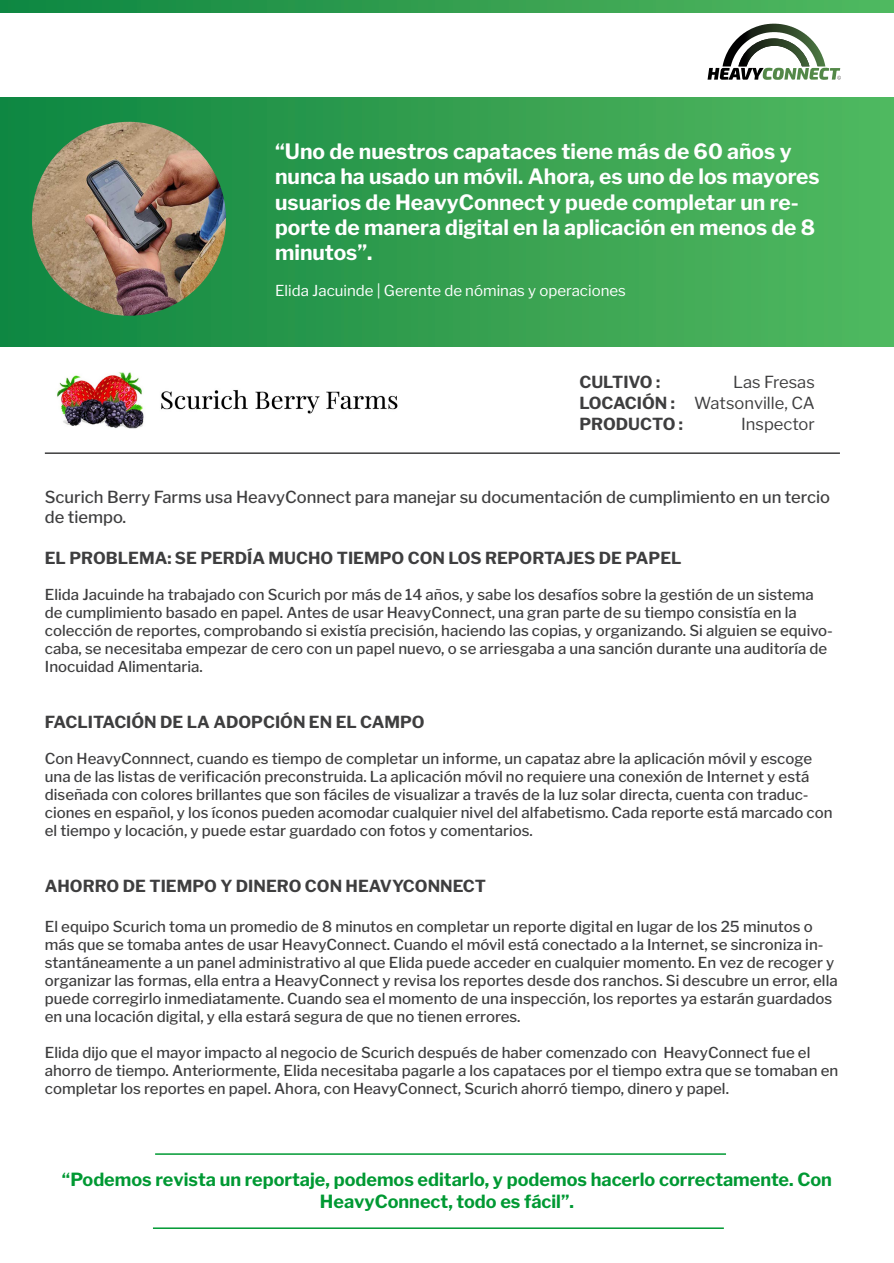
<style>
.page{position:relative;width:894px;height:1263px;background:#fff}
.page>*{position:absolute;margin:0;border:0;box-sizing:border-box;transform-origin:0 0}
.t1{font:700 21px/25.2px "Libre Franklin";color:#fff}
.t2{font:700 18px/21.6px "Libre Franklin";color:#093;text-align:center}
.t3{font:700 16.5px "Libre Franklin";color:#3e3e3f}
.t4{font:500 16.5px/19.8px "Libre Franklin";color:#3e3e3f}
.t5{font:16.5px "Libre Franklin";color:#3e3e3f}
.t6{font:500 15px/18px "Libre Franklin";color:#3e3e3f}
.t7{font:15px "Libre Franklin";color:#fff}
.s1{font-weight:700}
</style>
<div class="page">
<div style="left:0;top:98px;width:893px;height:248px;background:linear-gradient(to right,#0f8641,#53b85f)"></div>
<svg style="left:707px;top:23px;width:134px;height:57px"></svg>
<img style="left:32px;top:122px;width:194px;height:194px;border-radius:97px">
<img style="left:57px;top:372px;width:341px;height:57px">
<hr style="left:45px;top:452px;width:794px;height:2px;background:#3e3e3f">
<svg style="left:0;top:0;width:893px;height:13px;background:#309e4f"></svg>
<hr style="left:155px;top:1153px;width:570px;height:1px;background:#093">
<hr style="left:153px;top:1227px;width:570px;height:1px;background:#093">
<p class="t1" style="left:275px;top:139px;width:546px">“Uno de nuestros capataces tiene más de 60 años y nunca ha usado un móvil. Ahora, es uno de los mayores usuarios de HeavyConnect y puede completar un re&shy;porte de manera digital en la aplicación en menos de 8 minutos”.</p>
<p class="t7" style="left:275px;top:281px;width:352px">Elida Jacuinde | Gerente de nóminas y operaciones</p>
<p class="t3" style="left:579px;top:372px;width:82px">CULTIVO :</p>
<p class="t5" style="left:732px;top:372px;width:83px">Las Fresas</p>
<p class="t5" style="left:579px;top:393px;width:237px"><span class="s1">LOCACIÓN :</span> Watsonville, CA</p>
<p class="t3" style="left:579px;top:414px;width:105px">PRODUCTO :</p>
<p class="t5" style="left:740px;top:414px;width:75px">Inspector</p>
<p class="t4" style="left:45px;top:487px;width:786px">Scurich Berry Farms usa HeavyConnect para manejar su documentación de cumplimiento en un tercio de tiempo.</p>
<p class="t3" style="left:45px;top:548px;width:638px">EL PROBLEMA: SE PERDÍA MUCHO TIEMPO CON LOS REPORTAJES DE PAPEL</p>
<p class="t6" style="left:45px;top:586px;width:789px">Elida Jacuinde ha trabajado con Scurich por más de 14 años, y sabe los desafíos sobre la gestión de un sistema de cumplimiento basado en papel. Antes de usar HeavyConnect, una gran parte de su tiempo consistía en la colección de reportes, comprobando si existía precisión, haciendo las copias, y organizando. Si alguien se equivo&shy;caba, se necesitaba empezar de cero con un papel nuevo, o se arriesgaba a una sanción durante una auditoría de Inocuidad Alimentaria.</p>
<p class="t3" style="left:45px;top:712px;width:381px">FACLITACIÓN DE LA ADOPCIÓN EN EL CAMPO</p>
<p class="t6" style="left:45px;top:749px;width:789px">Con HeavyConnnect, cuando es tiempo de completar un informe, un capataz abre la aplicación móvil y escoge una de las listas de verificación preconstruida. La aplicación móvil no requiere una conexión de Internet y está diseñada con colores brillantes que son fáciles de visualizar a través de la luz solar directa, cuenta con traduc&shy;ciones en español, y los íconos pueden acomodar cualquier nivel del alfabetismo. Cada reporte está marcado con el tiempo y locación, y puede estar guardado con fotos y comentarios.</p>
<p class="t3" style="left:45px;top:876px;width:442px">AHORRO DE TIEMPO Y DINERO CON HEAVYCONNECT</p>
<p class="t6" style="left:45px;top:917px;width:794px">El equipo Scurich toma un promedio de 8 minutos en completar un reporte digital en lugar de los 25 minutos o más que se tomaba antes de usar HeavyConnect. Cuando el móvil está conectado a la Internet, se sincroniza in&shy;stantáneamente a un panel administrativo al que Elida puede acceder en cualquier momento. En vez de recoger y organizar las formas, ella entra a HeavyConnect y revisa los reportes desde dos ranchos. Si descubre un error, ella puede corregirlo inmediatamente. Cuando sea el momento de una inspección, los reportes ya estarán guardados en una locación digital, y ella estará segura de que no tienen errores.</p>
<p class="t6" style="left:45px;top:1043px;width:794px">Elida dijo que el mayor impacto al negocio de Scurich después de haber comenzado con HeavyConnect fue el ahorro de tiempo. Anteriormente, Elida necesitaba pagarle a los capataces por el tiempo extra que se tomaban en completar los reportes en papel. Ahora, con HeavyConnect, Scurich ahorró tiempo, dinero y papel.</p>
<p class="t2" style="left:62px;top:1169px;width:771px">“Podemos revista un reportaje, podemos editarlo, y podemos hacerlo correctamente. Con<br>HeavyConnect, todo es fácil”.</p>
</div>
